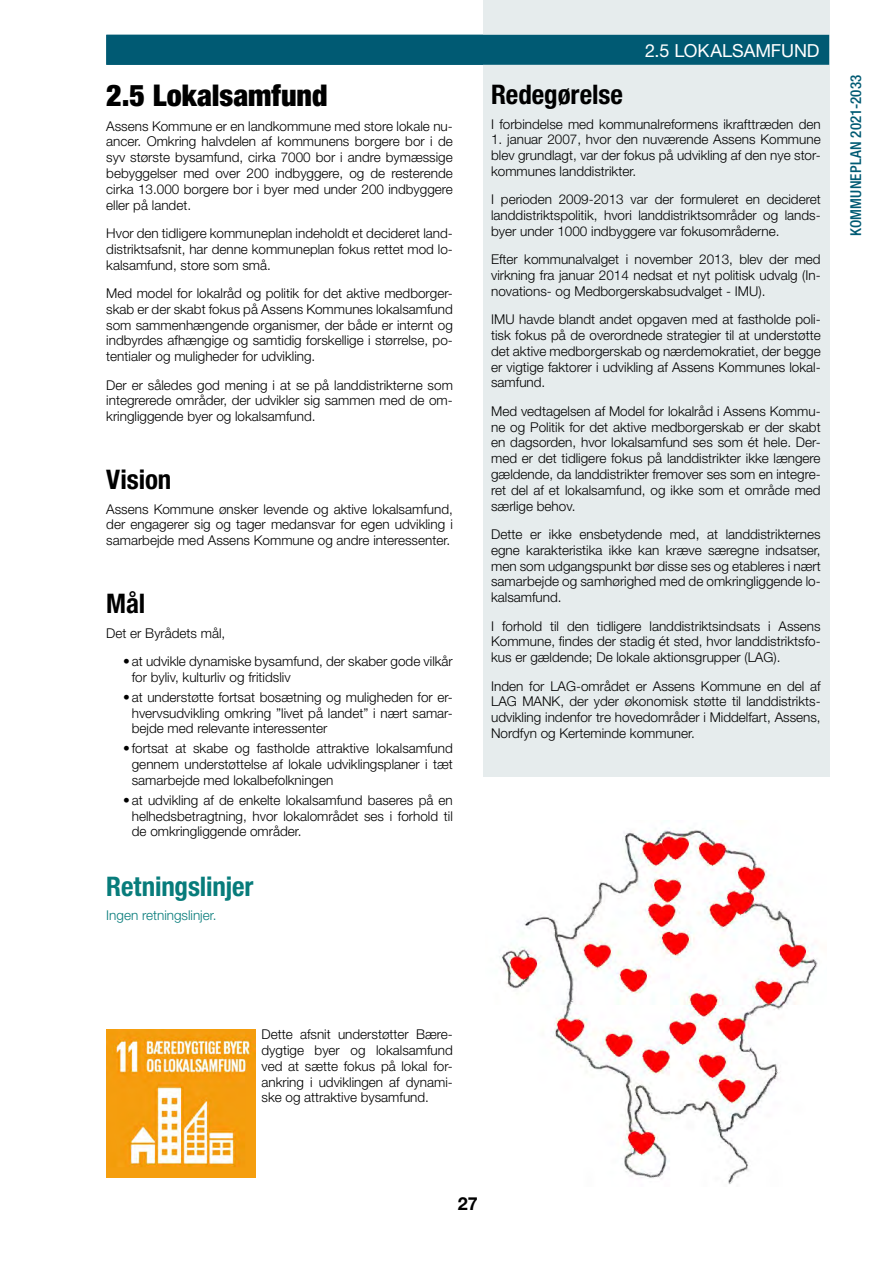
<style>
.page{position:relative;width:893px;height:1263px;background:#fff}
.page>*{position:absolute;margin:0;border:0;box-sizing:border-box;transform-origin:0 0}
.H2_Stor_overskrift{font:900 condensed 30px "Helvetica Neue LT Std";color:#000}
.H3_Mellem_overskrift{font:700 condensed 27px "Helvetica Neue LT Std";letter-spacing:-.005em;color:#000}
.H3_Mellem_overskrift-2{font:700 condensed 27px "Helvetica Neue LT Std";letter-spacing:-.005em;color:#087c7b}
.t1{font:18px "Helvetica Neue LT Std";letter-spacing:-.005em;color:#fff}
.t2{font:700 18px "Helvetica Neue LT Std";color:#000}
.t3{font:500 condensed 15px "Helvetica Neue LT Std";letter-spacing:.015em;color:#005a73}
.P_-_brødtekst_den_ri{font:300 13.5px/15.8px "Helvetica Neue LT Std";color:#000;text-align:justify}
.P_brødtekst_i_punkte{font:300 13.5px/15.8px "Helvetica Neue LT Std";color:#000;text-align:justify}
.P_-_brødtekst_den_ri-2{font:300 13.5px "Helvetica Neue LT Std";color:#087c7b}
</style>
<div class="page">
<div style="left:483px;top:0;width:347px;height:776px;background:#e6eced"></div>
<div style="left:106px;top:35px;width:723px;height:30px;background:#005a73"></div>
<img style="left:499px;top:830px;width:319px;height:354px">
<img style="left:106px;top:1029px;width:149px;height:149px">
<h2 class="H2_Stor_overskrift" style="left:106px;top:77px;width:223px">2.5 Lokalsamfund</h2>
<p class="P_-_brødtekst_den_ri" style="left:106px;top:118px;width:348px">Assens Kommune er en landkommune med store lokale nu&shy;ancer. Omkring halvdelen af kommunens borgere bor i de syv største bysamfund, cirka 7000 bor i andre bymæssige bebyggelser med over 200 indbyggere, og de resterende cirka 13.000 borgere bor i byer med under 200 indbyggere eller på landet.</p>
<p class="P_-_brødtekst_den_ri" style="left:106px;top:225px;width:348px">Hvor den tidligere kommuneplan indeholdt et decideret land&shy;distriktsafsnit, har denne kommuneplan fokus rettet mod lo&shy;kalsamfund, store som små.</p>
<p class="P_-_brødtekst_den_ri" style="left:106px;top:285px;width:348px">Med model for lokalråd og politik for det aktive medborger&shy;skab er der skabt fokus på Assens Kommunes lokalsamfund som sammenhængende organismer, der både er internt og indbyrdes afhængige og samtidig forskellige i størrelse, po&shy;tentialer og muligheder for udvikling.</p>
<p class="P_-_brødtekst_den_ri" style="left:106px;top:377px;width:348px">Der er således god mening i at se på landdistrikterne som integrerede områder, der udvikler sig sammen med de om&shy;kringliggende byer og lokalsamfund.</p>
<h3 class="H3_Mellem_overskrift" style="left:106px;top:463px;width:67px">Vision</h3>
<p class="P_-_brødtekst_den_ri" style="left:106px;top:501px;width:348px">Assens Kommune ønsker levende og aktive lokalsamfund, der engagerer sig og tager medansvar for egen udvikling i samarbejde med Assens Kommune og andre interessenter.</p>
<h3 class="H3_Mellem_overskrift" style="left:106px;top:587px;width:41px">Mål</h3>
<p class="P_-_brødtekst_den_ri" style="left:106px;top:625px;width:121px">Det er Byrådets mål,</p>
<p class="P_brødtekst_i_punkte" style="left:132px;top:653px;width:322px;text-indent:-9px">• at udvikle dynamiske bysamfund, der skaber gode vilkår for byliv, kulturliv og fritidsliv</p>
<p class="P_brødtekst_i_punkte" style="left:132px;top:689px;width:323px;text-indent:-8px">• at understøtte fortsat bosætning og muligheden for er&shy;hvervsudvikling omkring ”livet på landet” i nært samar&shy;bejde med relevante interessenter</p>
<p class="P_brødtekst_i_punkte" style="left:132px;top:740px;width:323px;text-indent:-9px">• fortsat at skabe og fastholde attraktive lokalsamfund gennem understøttelse af lokale udviklingsplaner i tæt samarbejde med lokalbefolkningen</p>
<p class="P_brødtekst_i_punkte" style="left:132px;top:792px;width:323px;text-indent:-9px">• at udvikling af de enkelte lokalsamfund baseres på en helhedsbetragtning, hvor lokalområdet ses i forhold til de omkringliggende områder.</p>
<h3 class="H3_Mellem_overskrift-2" style="left:106px;top:870px;width:149px">Retningslinjer</h3>
<p class="P_-_brødtekst_den_ri-2" style="left:106px;top:907px;width:112px">Ingen retningslinjer.</p>
<h3 class="t1" style="left:645px;top:40px;width:176px">2.5 LOKALSAMFUND</h3>
<h3 class="H3_Mellem_overskrift" style="left:491px;top:78px;width:133px">Redegørelse</h3>
<p class="P_-_brødtekst_den_ri" style="left:491px;top:116px;width:331px">I forbindelse med kommunalreformens ikrafttræden den</p>
<p class="P_-_brødtekst_den_ri" style="left:491px;top:131px;width:331px">1. januar 2007, hvor den nuværende Assens Kommune blev grundlagt, var der fokus på udvikling af den nye stor&shy;kommunes landdistrikter.</p>
<p class="P_-_brødtekst_den_ri" style="left:491px;top:191px;width:331px">I perioden 2009-2013 var der formuleret en decideret landdistriktspolitik, hvori landdistriktsområder og lands&shy;byer under 1000 indbyggere var fokusområderne.</p>
<p class="P_-_brødtekst_den_ri" style="left:491px;top:251px;width:331px">Efter kommunalvalget i november 2013, blev der med virkning fra januar 2014 nedsat et nyt politisk udvalg (In&shy;novations- og Medborgerskabsudvalget - IMU).</p>
<p class="P_-_brødtekst_den_ri" style="left:491px;top:311px;width:331px">IMU havde blandt andet opgaven med at fastholde poli&shy;tisk fokus på de overordnede strategier til at understøtte det aktive medborgerskab og nærdemokratiet, der begge er vigtige faktorer i udvikling af Assens Kommunes lokal&shy;samfund.</p>
<p class="P_-_brødtekst_den_ri" style="left:491px;top:403px;width:331px">Med vedtagelsen af Model for lokalråd i Assens Kommu&shy;ne og Politik for det aktive medborgerskab er der skabt en dagsorden, hvor lokalsamfund ses som ét hele. Der&shy;med er det tidligere fokus på landdistrikter ikke længere gældende, da landdistrikter fremover ses som en integre&shy;ret del af et lokalsamfund, og ikke som et område med særlige behov.</p>
<p class="P_-_brødtekst_den_ri" style="left:491px;top:526px;width:331px">Dette er ikke ensbetydende med, at landdistrikternes egne karakteristika ikke kan kræve særegne indsatser, men som udgangspunkt bør disse ses og etableres i nært samarbejde og samhørighed med de omkringliggende lo&shy;kalsamfund.</p>
<p class="P_-_brødtekst_den_ri" style="left:491px;top:618px;width:331px">I forhold til den tidligere landdistriktsindsats i Assens Kommune, findes der stadig ét sted, hvor landdistriktsfo&shy;kus er gældende; De lokale aktionsgrupper (LAG).</p>
<p class="P_-_brødtekst_den_ri" style="left:491px;top:678px;width:331px">Inden for LAG-området er Assens Kommune en del af LAG MANK, der yder økonomisk støtte til landdistrikts&shy;udvikling indenfor tre hovedområder i Middelfart, Assens, Nordfyn og Kerteminde kommuner.</p>
<p class="t3" style="left:847px;top:236px;width:163px;rotate:-90deg">KOMMUNEPLAN 2021-2033</p>
<p class="P_-_brødtekst_den_ri" style="left:261px;top:1026px;width:193px">Dette afsnit understøtter Bære&shy;dygtige byer og lokalsamfund ved at sætte fokus på lokal for&shy;ankring i udviklingen af dynami&shy;ske og attraktive bysamfund.</p>
<h3 class="t2" style="left:458px;top:1192px;width:22px">27</h3>
</div>
